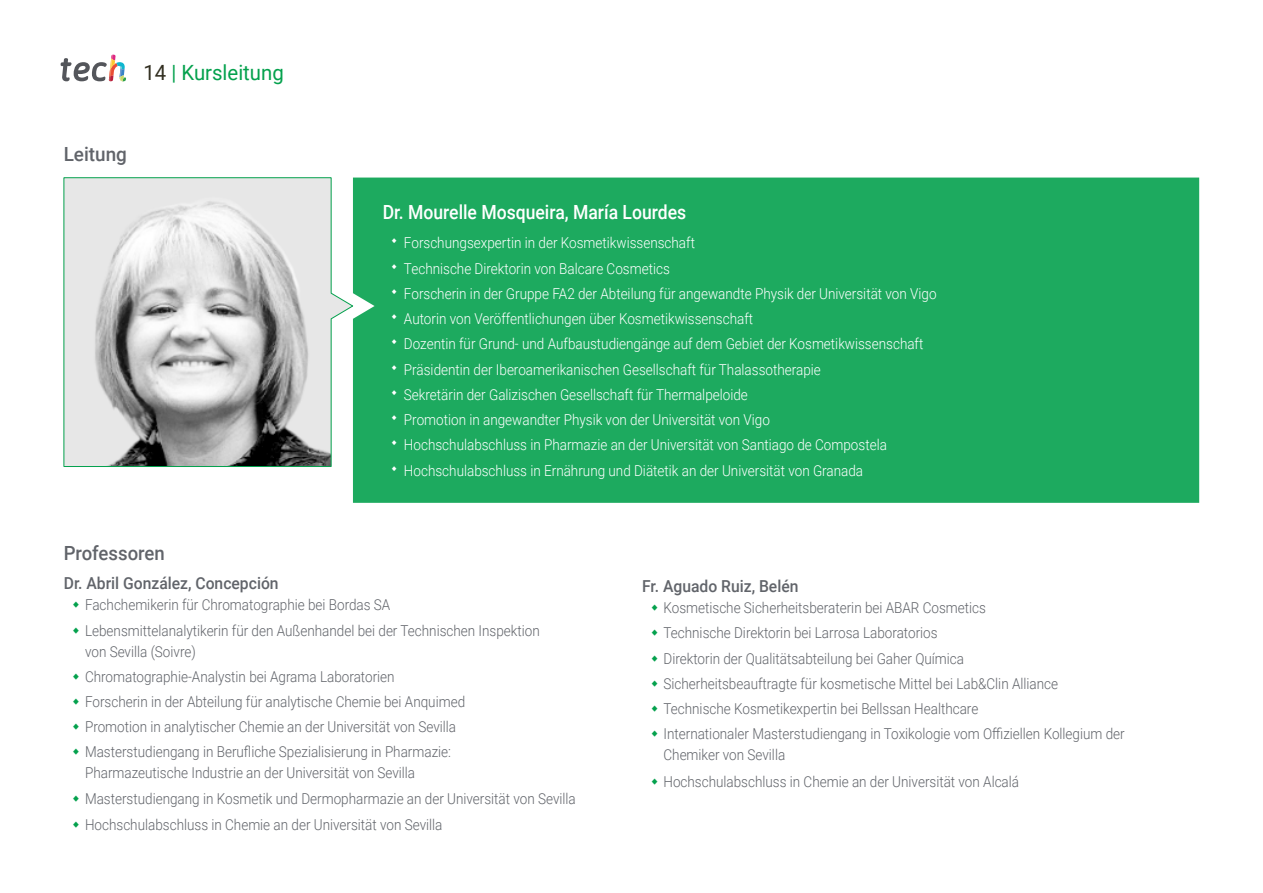
<style>
.page{position:relative;width:1263px;height:893px;background:#fff}
.page>*{position:absolute;margin:0;border:0;box-sizing:border-box;transform-origin:0 0}
.t1{font:21px "Roboto";color:#04a14d}
.t2{font:500 19.5px "Roboto";color:#fff;scale:.9 1}
.t3{font:500 19.5px "Roboto";color:#61646a;scale:.95 1}
.t4{font:500 19.5px "Roboto";color:#61646a}
.t5{font:500 16.5px "Roboto";color:#61646a;scale:.95 1}
.t6{font:300 15px/25.2px "Roboto";color:#61646a;scale:.9 1}
.t7{font:300 15px/25.2px "Roboto";color:#fff;scale:.9 1}
.s1{color:#312e20}
</style>
<div class="page">
<svg style="left:61px;top:55px;width:65px;height:27px"></svg>
<div style="left:353px;top:178px;width:846px;height:325px;background:#1daa5f"></div>
<svg style="left:64px;top:177px;width:289px;height:290px"></svg>
<svg style="left:392px;top:238px;width:5px;height:5px"></svg>
<svg style="left:392px;top:264px;width:5px;height:5px"></svg>
<svg style="left:392px;top:289px;width:5px;height:5px"></svg>
<svg style="left:392px;top:314px;width:5px;height:5px"></svg>
<svg style="left:392px;top:339px;width:5px;height:5px"></svg>
<svg style="left:392px;top:365px;width:5px;height:5px"></svg>
<svg style="left:392px;top:390px;width:5px;height:5px"></svg>
<svg style="left:392px;top:415px;width:5px;height:5px"></svg>
<svg style="left:392px;top:440px;width:5px;height:5px"></svg>
<svg style="left:392px;top:466px;width:5px;height:5px"></svg>
<h1 class="t1" style="left:144px;top:57px;width:142px"><span class="s1">14</span> | Kursleitung</h1>
<h2 class="t4" style="left:64px;top:140px;width:65px">Leitung</h2>
<h2 class="t3" style="left:64px;top:539px;width:108px">Professoren</h2>
<h2 class="t2" style="left:383px;top:198px;width:339px">Dr. Mourelle Mosqueira, María Lourdes</h2>
<p class="t7" style="left:404px;top:230px;width:593px">Forschungsexpertin in der Kosmetikwissenschaft<br>Technische Direktorin von Balcare Cosmetics<br>Forscherin in der Gruppe FA2 der Abteilung für angewandte Physik der Universität von Vigo Autorin von Veröffentlichungen über Kosmetikwissenschaft<br>Dozentin für Grund- und Aufbaustudiengänge auf dem Gebiet der Kosmetikwissenschaft Präsidentin der Iberoamerikanischen Gesellschaft für Thalassotherapie<br>Sekretärin der Galizischen Gesellschaft für Thermalpeloide<br>Promotion in angewandter Physik von der Universität von Vigo<br>Hochschulabschluss in Pharmazie an der Universität von Santiago de Compostela Hochschulabschluss in Ernährung und Diätetik an der Universität von Granada</p>
<p class="t5" style="left:64px;top:572px;width:228px">Dr. Abril González, Concepción</p>
<p class="t6" style="left:85px;top:592px;width:507px">Fachchemikerin für Chromatographie bei Bordas SA<br>Lebensmittelanalytikerin für den Außenhandel bei der Technischen Inspektion</p>
<p class="t6" style="left:85px;top:638px;width:424px">von Sevilla (Soivre)<br>Chromatographie-Analystin bei Agrama Laboratorien<br>Forscherin in der Abteilung für analytische Chemie bei Anquimed Promotion in analytischer Chemie an der Universität von Sevilla Masterstudiengang in Berufliche Spezialisierung in Pharmazie:</p>
<p class="t6" style="left:85px;top:760px;width:547px">Pharmazeutische Industrie an der Universität von Sevilla<br>Masterstudiengang in Kosmetik und Dermopharmazie an der Universität von Sevilla</p>
<p class="t6" style="left:85px;top:812px;width:399px">Hochschulabschluss in Chemie an der Universität von Sevilla</p>
<p class="t5" style="left:642px;top:575px;width:166px">Fr. Aguado Ruiz, Belén</p>
<p class="t6" style="left:663px;top:595px;width:514px">Kosmetische Sicherheitsberaterin bei ABAR Cosmetics<br>Technische Direktorin bei Larrosa Laboratorios<br>Direktorin der Qualitätsabteilung bei Gaher Química<br>Sicherheitsbeauftragte für kosmetische Mittel bei Lab&amp;Clin Alliance Technische Kosmetikexpertin bei Bellssan Healthcare<br>Internationaler Masterstudiengang in Toxikologie vom Offiziellen Kollegium der</p>
<p class="t6" style="left:663px;top:741px;width:397px;line-height:26.7px">Chemiker von Sevilla<br>Hochschulabschluss in Chemie an der Universität von Alcalá</p>
</div>
